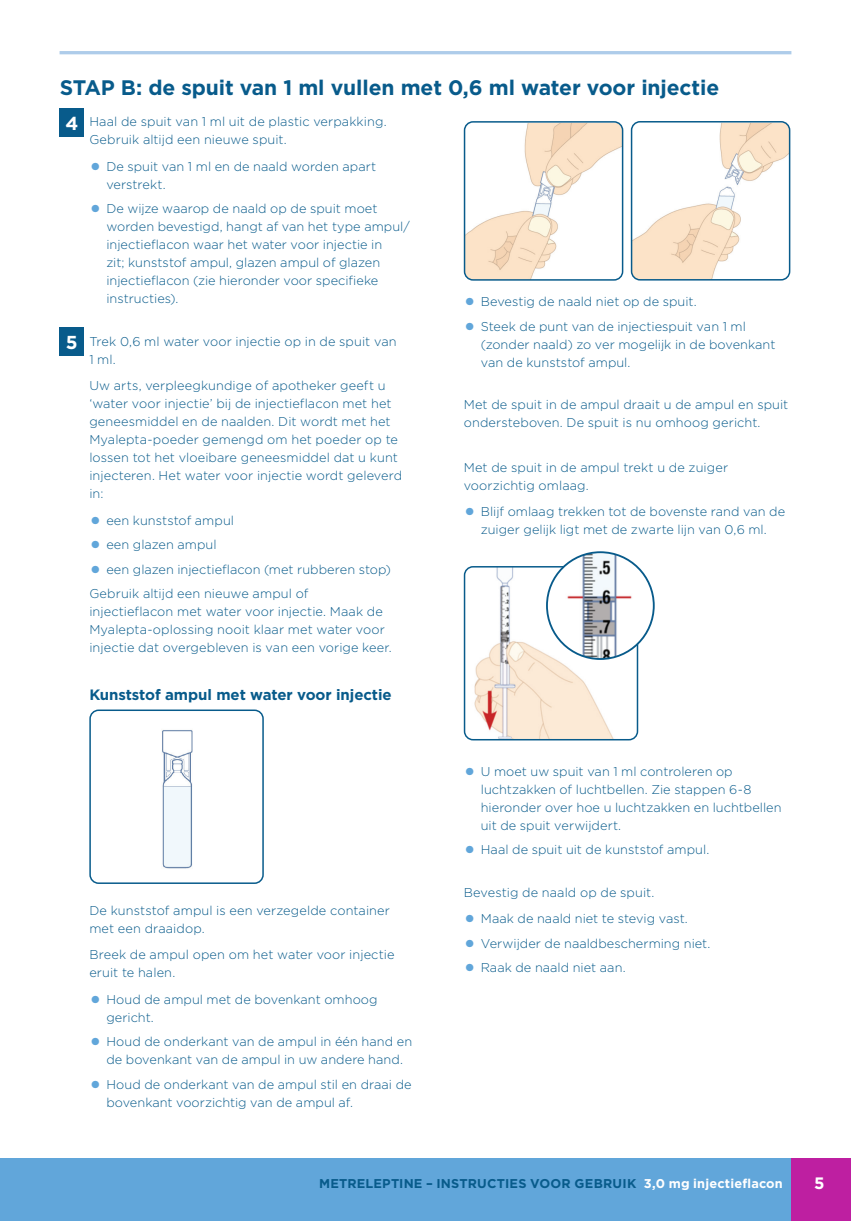
<style>
.page{position:relative;width:851px;height:1221px;background:#fff}
.page>*{position:absolute;margin:0;border:0;box-sizing:border-box;transform-origin:0 0}
.Subhead{font:700 21px "Gotham";letter-spacing:-.005em;color:#085b8b}
.t1{font:700 18.75px "Gotham";color:#fff}
.t2{font:700 16.5px "Gotham";color:#fff}
._2nd_subhead{font:700 15px "Gotham";letter-spacing:-.005em;color:#085b8b}
.List_Paragraph{font:300 12.75px/18px "Gotham";letter-spacing:.005em;color:#085b8b}
.t3{font:700 12.75px "Gotham";letter-spacing:.015em;color:#085b8b}
.s1{font-family:"DIN Pro";font-weight:400;font-size:22.5px;color:#61a6da}
.s2{color:#fff}
</style>
<div class="page">
<div style="left:791px;top:1158px;width:59px;height:62px;background:#be1fa1"></div>
<div style="left:0;top:1158px;width:791px;height:62px;background:#61a6da"></div>
<hr style="left:60px;top:51px;width:731px;height:3px;background:#aeccea">
<img style="left:90px;top:712px;width:173px;height:171px">
<div style="left:89px;top:709px;width:175px;height:174px;border:2px solid #085b8b;border-radius:9px"></div>
<div style="left:60px;top:108px;width:24px;height:29px;background:#085b8b"></div>
<div style="left:60px;top:327px;width:24px;height:29px;background:#085b8b"></div>
<img style="left:466px;top:124px;width:156px;height:156px">
<div style="left:463px;top:121px;width:160px;height:160px;border:2px solid #085b8b;border-radius:9px"></div>
<img style="left:633px;top:124px;width:156px;height:156px">
<div style="left:630px;top:121px;width:160px;height:159px;border:2px solid #085b8b;border-radius:9px"></div>
<img style="left:466px;top:566px;width:171px;height:173px">
<div style="left:463px;top:566px;width:175px;height:174px;border:2px solid #085b8b;border-radius:9px"></div>
<img style="left:547px;top:552px;width:106px;height:107px;border-radius:53px">
<div style="left:546px;top:551px;width:108px;height:109px;border:2px solid #085b8b;border-radius:50%"></div>
<p class="Subhead" style="left:60px;top:73px;width:661px">STAP B: de spuit van 1 ml vullen met 0,6 ml water voor injectie</p>
<p class="t1" style="left:65px;top:111px;width:14px">4</p>
<p class="List_Paragraph" style="left:89px;top:113px;width:299px">Haal de spuit van 1 ml uit de plastic verpakking.<br>Gebruik altijd een nieuwe spuit.</p>
<p class="List_Paragraph" style="left:106px;top:157px;width:271px;text-indent:-17px"><span class="s1">•</span> De spuit van 1 ml en de naald worden apart verstrekt.</p>
<p class="List_Paragraph" style="left:106px;top:199px;width:305px;text-indent:-17px"><span class="s1">•</span> De wijze waarop de naald op de spuit moet worden bevestigd, hangt af van het type ampul/ injectieflacon waar het water voor injectie in<br>zit; kunststof ampul, glazen ampul of glazen injectieflacon (zie hieronder voor specifieke instructies).</p>
<p class="List_Paragraph" style="left:89px;top:332px;width:309px">Trek 0,6 ml water voor injectie op in de spuit van<br>1 ml.</p>
<p class="List_Paragraph" style="left:89px;top:376px;width:314px">Uw arts, verpleegkundige of apotheker geeft u ‘water voor injectie’ bij de injectieflacon met het geneesmiddel en de naalden. Dit wordt met het Myalepta‑poeder gemengd om het poeder op te lossen tot het vloeibare geneesmiddel dat u kunt injecteren. Het water voor injectie wordt geleverd in:</p>
<p class="List_Paragraph" style="left:89px;top:511px;width:146px"><span class="s1">•</span> een kunststof ampul</p>
<p class="List_Paragraph" style="left:89px;top:535px;width:129px"><span class="s1">•</span> een glazen ampul</p>
<p class="List_Paragraph" style="left:89px;top:560px;width:303px"><span class="s1">•</span> een glazen injectieflacon (met rubberen stop)</p>
<p class="List_Paragraph" style="left:89px;top:584px;width:304px">Gebruik altijd een nieuwe ampul of injectieflacon met water voor injectie. Maak de Myalepta‑oplossing nooit klaar met water voor injectie dat overgebleven is van een vorige keer.</p>
<p class="_2nd_subhead" style="left:89px;top:684px;width:304px">Kunststof ampul met water voor injectie</p>
<p class="List_Paragraph" style="left:463px;top:293px;width:234px"><span class="s1">•</span> Bevestig de naald niet op de spuit.</p>
<p class="List_Paragraph" style="left:480px;top:317px;width:296px;text-indent:-17px"><span class="s1">•</span> Steek de punt van de injectiespuit van 1 ml (zonder naald) zo ver mogelijk in de bovenkant van de kunststof ampul.</p>
<p class="List_Paragraph" style="left:463px;top:395px;width:326px">Met de spuit in de ampul draait u de ampul en spuit ondersteboven. De spuit is nu omhoog gericht.</p>
<p class="List_Paragraph" style="left:463px;top:458px;width:266px">Met de spuit in de ampul trekt u de zuiger voorzichtig omlaag.</p>
<p class="List_Paragraph" style="left:463px;top:502px;width:323px;text-align:center"><span class="s1">•</span> Blijf omlaag trekken tot de bovenste rand van de zuiger gelijk ligt met de zwarte lijn van 0,6 ml.</p>
<p class="t1" style="left:66px;top:330px;width:13px">5</p>
<p class="List_Paragraph" style="left:89px;top:900px;width:302px">De kunststof ampul is een verzegelde container met een draaidop.</p>
<p class="List_Paragraph" style="left:89px;top:945px;width:306px">Breek de ampul open om het water voor injectie eruit te halen.</p>
<p class="List_Paragraph" style="left:106px;top:989px;width:273px;text-indent:-17px"><span class="s1">•</span> Houd de ampul met de bovenkant omhoog gericht.</p>
<p class="List_Paragraph" style="left:106px;top:1032px;width:307px;text-indent:-17px"><span class="s1">•</span> Houd de onderkant van de ampul in één hand en de bovenkant van de ampul in uw andere hand.</p>
<p class="List_Paragraph" style="left:106px;top:1074px;width:307px;text-indent:-17px"><span class="s1">•</span> Houd de onderkant van de ampul stil en draai de bovenkant voorzichtig van de ampul af.</p>
<p class="List_Paragraph" style="left:480px;top:762px;width:302px;text-indent:-17px"><span class="s1">•</span> U moet uw spuit van 1 ml controleren op luchtzakken of luchtbellen. Zie stappen 6‑8 hieronder over hoe u luchtzakken en luchtbellen uit de spuit verwijdert.</p>
<p class="List_Paragraph" style="left:463px;top:840px;width:247px"><span class="s1">•</span> Haal de spuit uit de kunststof ampul.</p>
<p class="List_Paragraph" style="left:463px;top:883px;width:192px">Bevestig de naald op de spuit.</p>
<p class="List_Paragraph" style="left:463px;top:909px;width:225px"><span class="s1">•</span> Maak de naald niet te stevig vast.</p>
<p class="List_Paragraph" style="left:463px;top:933px;width:248px"><span class="s1">•</span> Verwijder de naaldbescherming niet.</p>
<p class="List_Paragraph" style="left:463px;top:958px;width:163px"><span class="s1">•</span> Raak de naald niet aan.</p>
<p class="t3" style="left:319px;top:1174px;width:465px">METRELEPTINE – INSTRUCTIES VOOR GEBRUIK <span class="s2">3,0 mg injectieflacon</span></p>
<p class="t2" style="left:814px;top:1172px;width:12px">5</p>
</div>
